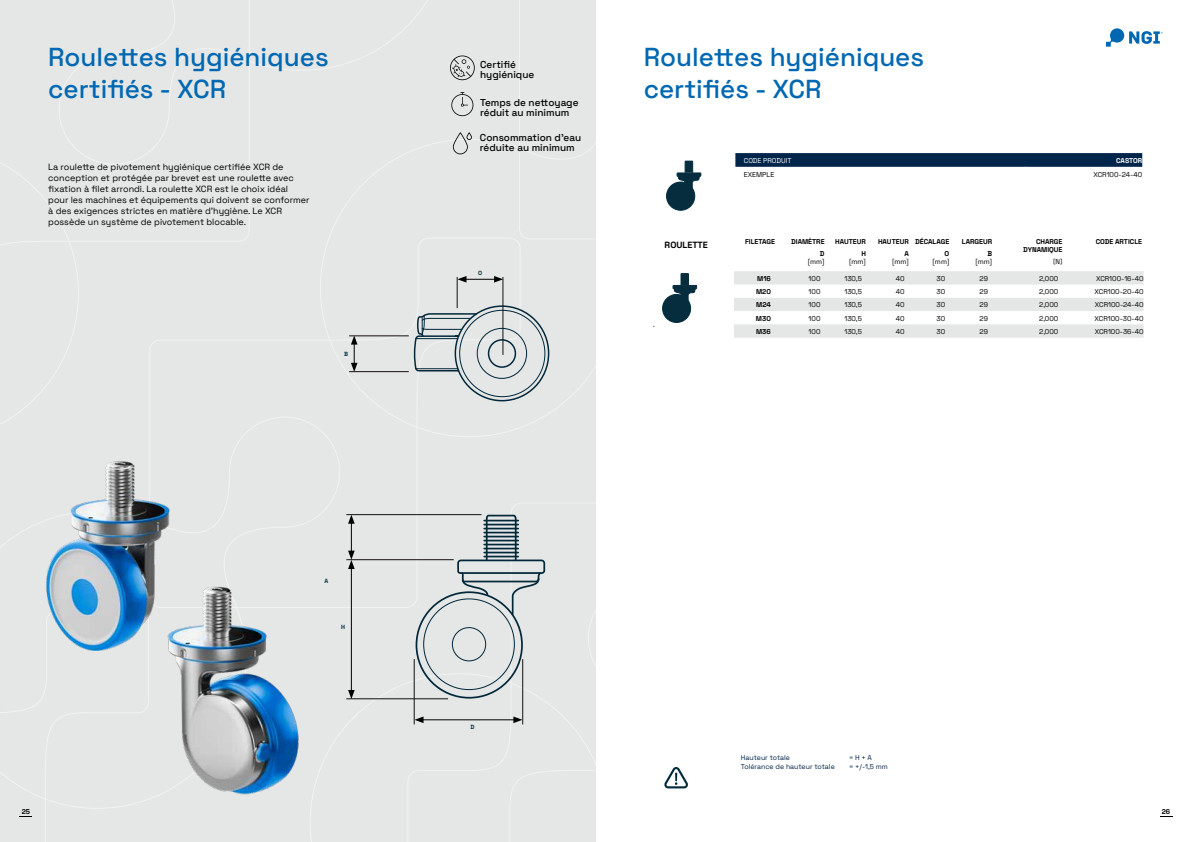
<style>
.page{position:relative;width:1191px;height:842px;background:#fff}
.page>*{position:absolute;margin:0;border:0;box-sizing:border-box;transform-origin:0 0}
.t1{font:500 26px/32px "Space Grotesk";color:#0068b2}
.t2{font:500 10px/10px "Space Grotesk";color:#000}
.t3{font:9px/11px "Space Grotesk";color:#000}
.t4{font:700 9px "Space Grotesk";color:#000}
.t5{font:7px "Space Grotesk";color:#000}
.t6{font:700 7px/12px "Space Grotesk";color:#000;text-align:right}
.t7{font:7px "Space Grotesk";color:#00254a}
.t8{font:7px "Space Grotesk";color:#fff}
.t9{font:700 7px "Space Grotesk";letter-spacing:-.01em;color:#fff}
.t10{font:700 6px "Space Grotesk";color:#012e40}
</style>
<div class="page">
<div style="left:0;top:0;width:595px;height:842px;background:#e5e6e6"></div>
<svg style="left:588px;top:615px;width:7px;height:49px"></svg>
<svg style="left:323px;top:55px;width:271px;height:382px"></svg>
<svg style="left:518px;top:0;width:77px;height:240px"></svg>
<svg style="left:59px;top:0;width:392px;height:165px"></svg>
<svg style="left:1106px;top:28px;width:56px;height:19px"></svg>
<svg style="left:664px;top:767px;width:24px;height:21px"></svg>
<svg style="left:412px;top:312px;width:66px;height:60px"></svg>
<div style="left:477px;top:328px;width:50px;height:51px;border:1px solid #00273a;border-radius:50%"></div>
<div style="left:488px;top:339px;width:28px;height:29px;border:1px solid #00273a;border-radius:50%"></div>
<svg style="left:468px;top:514px;width:78px;height:186px"></svg>
<hr style="left:461px;top:572px;width:80px;height:2px;background:#00273a">
<hr style="left:349px;top:371px;width:60px;height:1px;background:#12100e">
<hr style="left:349px;top:336px;width:60px;height:1px;background:#12100e">
<hr style="left:465px;top:279px;width:30px;height:1px;background:#000">
<svg style="left:457px;top:276px;width:9px;height:7px"></svg>
<svg style="left:494px;top:276px;width:9px;height:7px"></svg>
<hr style="left:457px;top:277px;width:1px;height:31px;background:#12100e">
<hr style="left:502px;top:277px;width:1px;height:78px;background:#12100e">
<hr style="left:422px;top:719px;width:93px;height:1px;background:#000">
<svg style="left:513px;top:716px;width:9px;height:7px"></svg>
<hr style="left:522px;top:659px;width:1px;height:65px;background:#12100e">
<hr style="left:346px;top:514px;width:135px;height:1px;background:#12100e">
<div style="left:662px;top:294px;width:28px;height:28px;background:#052d3e;border-radius:50%"></div>
<div style="left:662px;top:294px;width:29px;height:29px;border:1px solid #022d3e;border-radius:50%"></div>
<div style="left:671px;top:304px;width:10px;height:10px;border:1px dashed #052d3e;border-radius:50%"></div>
<svg style="left:672px;top:273px;width:25px;height:29px"></svg>
<div style="left:666px;top:182px;width:28px;height:28px;background:#052d3e;border-radius:50%"></div>
<div style="left:666px;top:182px;width:29px;height:29px;border:1px solid #022d3e;border-radius:50%"></div>
<div style="left:675px;top:191px;width:10px;height:10px;border:1px dashed #052d3e;border-radius:50%"></div>
<svg style="left:676px;top:160px;width:26px;height:29px"></svg>
<img style="left:150px;top:385px;width:318px;height:457px">
<img style="left:1px;top:259px;width:370px;height:476px">
<svg style="left:450px;top:56px;width:25px;height:24px"></svg>
<svg style="left:451px;top:92px;width:22px;height:24px"></svg>
<svg style="left:453px;top:132px;width:19px;height:22px"></svg>
<svg style="left:734px;top:271px;width:409px;height:67px"></svg>
<svg style="left:735px;top:153px;width:407px;height:14px;background:#05294d"></svg>
<svg style="left:0;top:610px;width:149px;height:207px"></svg>
<h1 class="t1" style="left:48px;top:39px;width:282px">Roulettes hygiéniques certifiés - XCR</h1>
<h1 class="t1" style="left:643px;top:39px;width:282px">Roulettes hygiéniques certifiés - XCR</h1>
<p class="t2" style="left:480px;top:132px;width:103px">Consommation d’eau réduite au minimum</p>
<p class="t2" style="left:480px;top:59px;width:56px">Certifié hygiénique</p>
<p class="t2" style="left:480px;top:97px;width:100px">Temps de nettoyage réduit au minimum</p>
<p class="t3" style="left:48px;top:161px;width:263px">La roulette de pivotement hygiénique certifiée XCR de conception et protégée par brevet est une roulette avec fixation à filet arrondi. La roulette XCR est le choix idéal pour les machines et équipements qui doivent se conformer à des exigences strictes en matière d’hygiène. Le XCR possède un système de pivotement blocable.</p>
<p class="t10" style="left:344px;top:349px;width:5px">B</p>
<p class="t10" style="left:324px;top:576px;width:5px">A</p>
<p class="t10" style="left:341px;top:622px;width:5px">H</p>
<p class="t10" style="left:478px;top:269px;width:6px">O</p>
<p class="t10" style="left:470px;top:722px;width:5px">D</p>
<p class="t4" style="left:664px;top:238px;width:45px">ROULETTE</p>
<p class="t8" style="left:744px;top:155px;width:49px">CODE PRODUIT</p>
<p class="t9" style="left:1116px;top:155px;width:28px">CASTOR</p>
<p class="t5" style="left:744px;top:169px;width:32px">EXEMPLE</p>
<p class="t5" style="left:1093px;top:169px;width:50px">XCR100-24-40</p>
<p class="t6" style="left:745px;top:235px;width:31px">FILETAGE</p>
<p class="t6" style="left:791px;top:235px;width:35px">DIAMÈTRE<br>D</p>
<p class="t5" style="left:808px;top:256px;width:18px">[mm]</p>
<p class="t6" style="left:835px;top:235px;width:32px">HAUTEUR<br>H</p>
<p class="t5" style="left:849px;top:256px;width:18px">[mm]</p>
<p class="t6" style="left:915px;top:235px;width:36px">DÉCALAGE<br>O</p>
<p class="t5" style="left:932px;top:256px;width:18px">[mm]</p>
<p class="t6" style="left:878px;top:235px;width:32px">HAUTEUR<br>A</p>
<p class="t5" style="left:892px;top:256px;width:18px">[mm]</p>
<p class="t6" style="left:962px;top:235px;width:32px">LARGEUR<br>B</p>
<p class="t5" style="left:975px;top:256px;width:18px">[mm]</p>
<p class="t6" style="left:1023px;top:237px;width:41px;line-height:8.4px">CHARGE<br>DYNAMIQUE</p>
<p class="t5" style="left:1053px;top:257px;width:11px">[N]</p>
<p class="t6" style="left:1095px;top:235px;width:48px">CODE ARTICLE</p>
<p class="t6" style="left:757px;top:272px;width:15px">M16</p>
<p class="t5" style="left:808px;top:273px;width:13px">100</p>
<p class="t5" style="left:844px;top:273px;width:19px">130,5</p>
<p class="t5" style="left:896px;top:273px;width:10px">40</p>
<p class="t5" style="left:936px;top:273px;width:10px">30</p>
<p class="t5" style="left:979px;top:273px;width:10px">29</p>
<p class="t5" style="left:1039px;top:273px;width:21px">2,000</p>
<p class="t5" style="left:1096px;top:273px;width:49px">XCR100-16-40</p>
<p class="t6" style="left:756px;top:285px;width:16px">M20</p>
<p class="t5" style="left:808px;top:286px;width:13px">100</p>
<p class="t5" style="left:844px;top:286px;width:19px">130,5</p>
<p class="t5" style="left:896px;top:286px;width:10px">40</p>
<p class="t5" style="left:936px;top:286px;width:10px">30</p>
<p class="t5" style="left:979px;top:286px;width:10px">29</p>
<p class="t5" style="left:1039px;top:286px;width:21px">2,000</p>
<p class="t5" style="left:1094px;top:286px;width:51px">XCR100-20-40</p>
<p class="t6" style="left:756px;top:298px;width:16px">M24</p>
<p class="t5" style="left:808px;top:300px;width:13px">100</p>
<p class="t5" style="left:844px;top:300px;width:19px">130,5</p>
<p class="t5" style="left:896px;top:300px;width:10px">40</p>
<p class="t5" style="left:936px;top:300px;width:10px">30</p>
<p class="t5" style="left:979px;top:300px;width:10px">29</p>
<p class="t5" style="left:1039px;top:300px;width:21px">2,000</p>
<p class="t5" style="left:1094px;top:300px;width:50px">XCR100-24-40</p>
<p class="t6" style="left:756px;top:312px;width:16px">M30</p>
<p class="t5" style="left:808px;top:313px;width:13px">100</p>
<p class="t5" style="left:844px;top:313px;width:19px">130,5</p>
<p class="t5" style="left:896px;top:313px;width:10px">40</p>
<p class="t5" style="left:936px;top:313px;width:10px">30</p>
<p class="t5" style="left:979px;top:313px;width:10px">29</p>
<p class="t5" style="left:1039px;top:313px;width:21px">2,000</p>
<p class="t5" style="left:1094px;top:313px;width:51px">XCR100-30-40</p>
<p class="t6" style="left:756px;top:325px;width:16px">M36</p>
<p class="t5" style="left:808px;top:326px;width:13px">100</p>
<p class="t5" style="left:844px;top:326px;width:19px">130,5</p>
<p class="t5" style="left:896px;top:326px;width:10px">40</p>
<p class="t5" style="left:936px;top:326px;width:10px">30</p>
<p class="t5" style="left:979px;top:326px;width:10px">29</p>
<p class="t5" style="left:1039px;top:326px;width:21px">2,000</p>
<p class="t5" style="left:1094px;top:326px;width:50px">XCR100-36-40</p>
<p class="t7" style="left:741px;top:752px;width:51px">Hauteur totale</p>
<p class="t7" style="left:849px;top:752px;width:24px">= H + A</p>
<p class="t7" style="left:741px;top:761px;width:95px">Tolérance de hauteur totale</p>
<p class="t7" style="left:849px;top:761px;width:40px">= +/-1,5 mm</p>
<p class="t6" style="left:22px;top:805px;width:10px">25</p>
<p class="t6" style="left:1161px;top:805px;width:10px">26</p>
</div>
